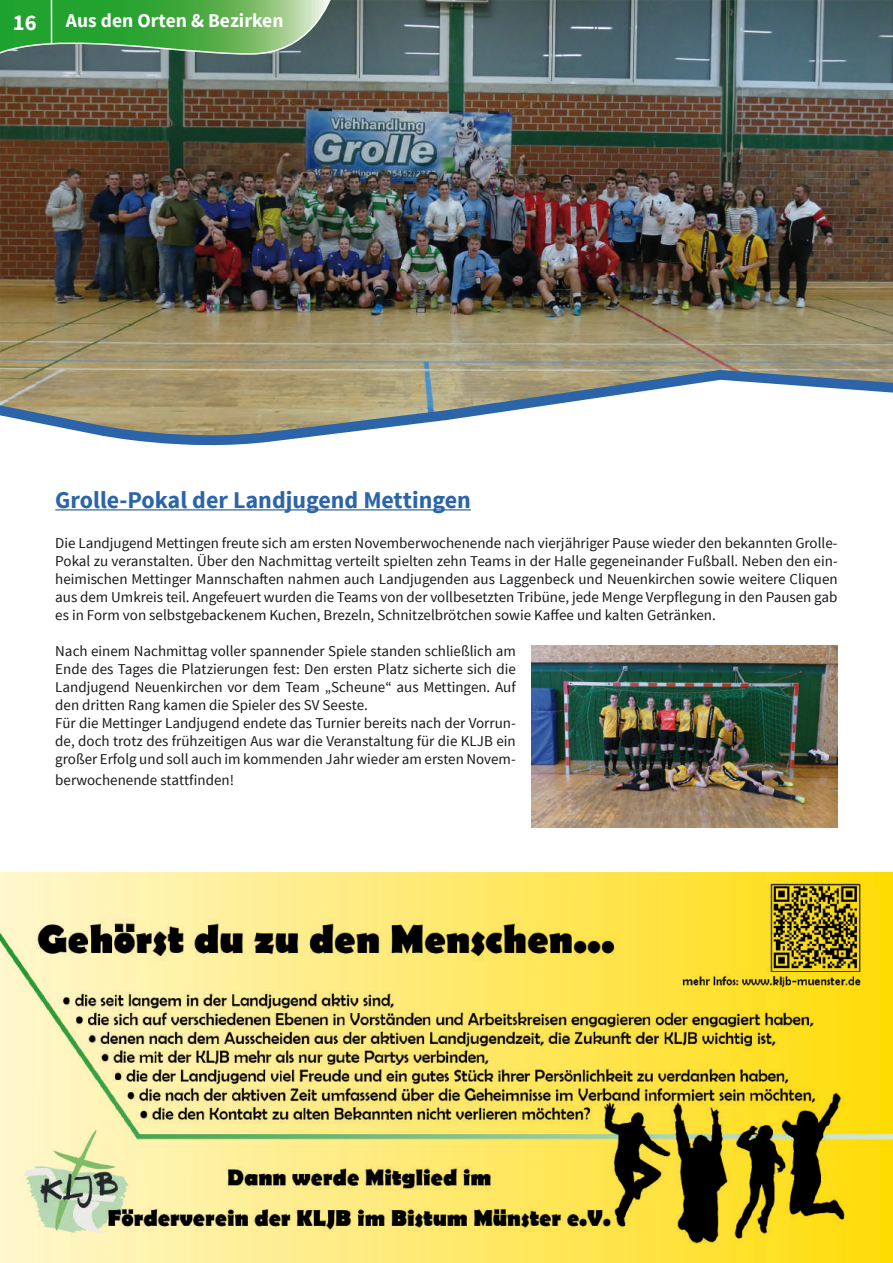
<style>
.page{position:relative;width:893px;height:1263px;background:#fff}
.page>*{position:absolute;margin:0;border:0;box-sizing:border-box;transform-origin:0 0}
.t1{font:700 24px "Source Sans Pro";color:#2b64a9}
.t2{font:700 22.5px "Source Sans Pro";color:#fff}
.t3{font:700 19.5px "Source Sans Pro";color:#fff}
.t4{font:15px/18px "Source Sans Pro";color:#1a171c;text-align:justify}
</style>
<div class="page">
<img style="left:0;top:0;width:893px;height:364px">
<svg style="left:0;top:364px;width:893px;height:82px"></svg>
<svg style="left:0;top:0;width:337px;height:61px;background:#539e57"></svg>
<hr style="left:51px;top:0;width:1px;height:44px;background:#fff">
<hr style="left:55px;top:509px;width:416px;height:1px;background:#2b64a9">
<img style="left:532px;top:646px;width:306px;height:182px">
<img style="left:0;top:873px;width:893px;height:390px">
<h2 class="t2" style="left:13px;top:8px;width:25px">16</h2>
<h3 class="t3" style="left:66px;top:8px;width:219px">Aus den Orten &amp; Bezirken</h3>
<h1 class="t1" style="left:55px;top:485px;width:417px">Grolle-Pokal der Landjugend Mettingen</h1>
<p class="t4" style="left:55px;top:534px;width:784px">Die Landjugend Mettingen freute sich am ersten Novemberwochenende nach vierjähriger Pause wieder den bekannten Grolle-Pokal zu veranstalten. Über den Nachmittag verteilt spielten zehn Teams in der Halle gegeneinander Fußball. Neben den ein&shy;heimischen Mettinger Mannschaften nahmen auch Landjugenden aus Laggenbeck und Neuenkirchen sowie weitere Cliquen aus dem Umkreis teil. Angefeuert wurden die Teams von der vollbesetzten Tribüne, jede Menge Verpflegung in den Pausen gab es in Form von selbstgebackenem Kuchen, Brezeln, Schnitzelbrötchen sowie Kaffee und kalten Getränken.</p>
<p class="t4" style="left:55px;top:642px;width:462px;text-align:left">Nach einem Nachmittag voller spannender Spiele standen schließlich am Ende des Tages die Platzierungen fest: Den ersten Platz sicherte sich die Landjugend Neuenkirchen vor dem Team „Scheune“ aus Mettingen. Auf den dritten Rang kamen die Spieler des SV Seeste.<br>Für die Mettinger Landjugend endete das Turnier bereits nach der Vorrun&shy;de, doch trotz des frühzeitigen Aus war die Veranstaltung für die KLJB ein großer Erfolg und soll auch im kommenden Jahr wieder am ersten Novem-</p>
<p class="t4" style="left:55px;top:772px;width:180px">berwochenende stattfinden!</p>
</div>
